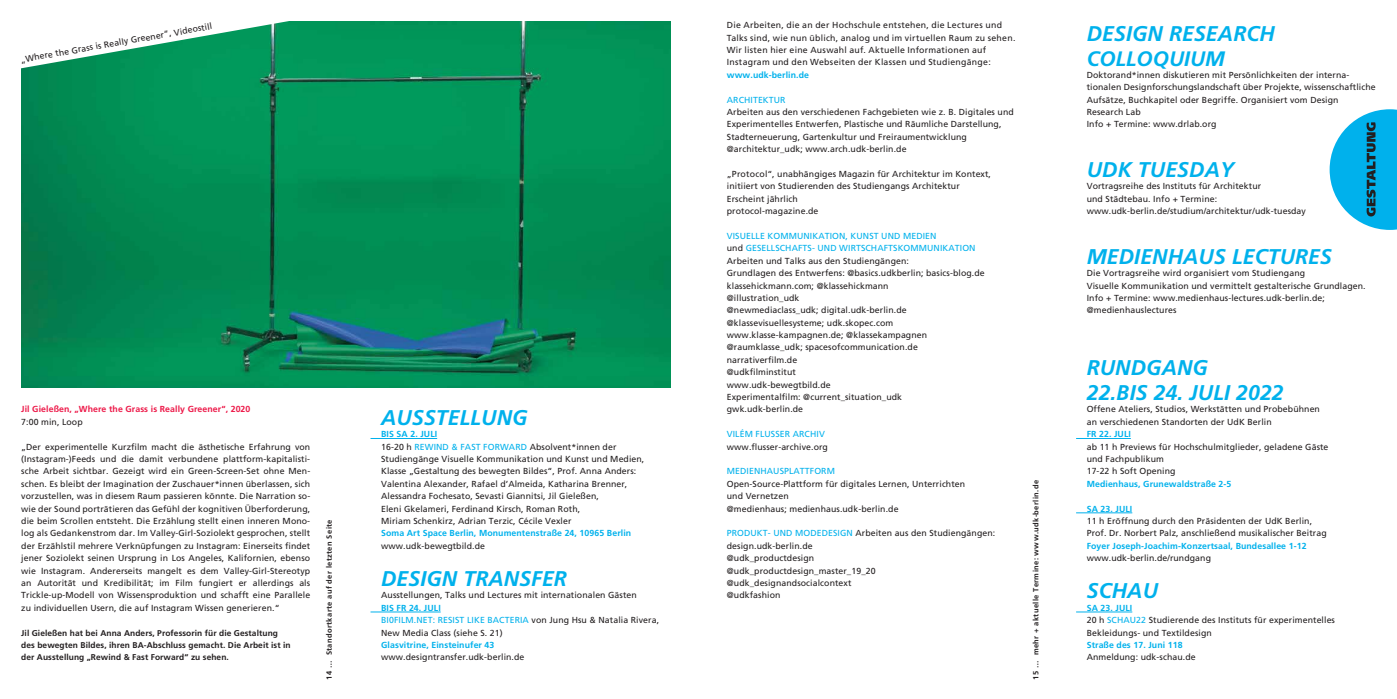
<style>
.page{position:relative;width:1397px;height:699px;background:#fff}
.page>*{position:absolute;margin:0;border:0;box-sizing:border-box;transform-origin:0 0}
.t1{font:italic 700 21.25px/24.8px "Frutiger";letter-spacing:.005em;color:#00b1ec}
.t2{font:italic 700 20.88px "Frutiger";color:#00b1ec}
.t3{font:8.75px/12.4px "Frutiger";letter-spacing:.01em;color:#231f20}
.t4{font:700 8.75px "Frutiger";letter-spacing:.01em;color:#00b1ec}
.t5{font:8.75px "Frutiger";letter-spacing:.01em;color:#00b1ec}
.t6{font:700 8.75px "Frutiger";letter-spacing:.01em;color:#ed1848}
.t7{font:700 8.38px/12.4px "Frutiger";letter-spacing:.01em;color:#231f20}
.t8{font:700 7.5px "Frutiger";letter-spacing:.05em;color:#231f20}
.s1{color:#00b1ec}
.s2{font-weight:700;color:#00b1ec}
</style>
<div class="page">
<svg style="left:1329px;top:109px;width:67px;height:121px"></svg>
<hr style="left:370px;top:438px;width:67px;height:1px;background:#00b1ec">
<hr style="left:370px;top:611px;width:70px;height:1px;background:#00b1ec">
<img style="left:21px;top:21px;width:649px;height:366px">
<svg style="left:21px;top:21px;width:348px;height:48px"></svg>
<hr style="left:1075px;top:438px;width:55px;height:1px;background:#00b1ec">
<hr style="left:1075px;top:512px;width:57px;height:1px;background:#00b1ec">
<hr style="left:1075px;top:611px;width:57px;height:1px;background:#00b1ec">
<p class="t3" style="left:726px;top:19px;width:290px">Die Arbeiten, die an der Hochschule entstehen, die Lectures und Talks sind, wie nun üblich, analog und im virtuellen Raum zu sehen.<br>Wir listen hier eine Auswahl auf. Aktuelle Informationen auf Instagram und den Webseiten der Klassen und Studiengänge:</p>
<p class="t4" style="left:726px;top:70px;width:84px">www.udk-berlin.de</p>
<p class="t5" style="left:726px;top:94px;width:60px">ARCHITEKTUR</p>
<p class="t3" style="left:726px;top:106px;width:288px">Arbeiten aus den verschiedenen Fachgebieten wie z. B. Digitales und Experimentelles Entwerfen, Plastische und Räumliche Darstellung, Stadterneuerung, Gartenkultur und Freiraumentwicklung @architektur_udk; www.arch.udk-berlin.de</p>
<p class="t3" style="left:726px;top:168px;width:265px">„Protocol“, unabhängiges Magazin für Architektur im Kontext, initiiert von Studierenden des Studiengangs Architektur Erscheint jährlich<br>protocol-magazine.de</p>
<p class="t3" style="left:726px;top:229px;width:259px"><span class="s1">VISUELLE KOMMUNIKATION, KUNST UND MEDIEN<br></span>und <span class="s1">GESELLSCHAFTS- UND WIRTSCHAFTSKOMMUNIKATION </span>Arbeiten und Talks aus den Studiengängen:<br>Grundlagen des Entwerfens: @basics.udkberlin; basics-blog.de klassehickmann.com; @klassehickmann<br>@illustration_udk<br>@newmediaclass_udk; digital.udk-berlin.de @klassevisuellesysteme; udk.skopec.com www.klasse-kampagnen.de; @klassekampagnen @raumklasse_udk; spacesofcommunication.de narrativerfilm.de<br>@udkfilminstitut<br>www.udk-bewegtbild.de<br>Experimentalfilm: @current_situation_udk<br>gwk.udk-berlin.de</p>
<p class="t5" style="left:726px;top:428px;width:99px">VILÉM FLUSSER ARCHIV</p>
<p class="t3" style="left:726px;top:440px;width:103px">www.flusser-archive.org</p>
<p class="t5" style="left:726px;top:466px;width:110px">MEDIENHAUSPLATTFORM</p>
<p class="t3" style="left:726px;top:477px;width:240px">Open-Source-Plattform für digitales Lernen, Unterrichten und Vernetzen<br>@medienhaus; medienhaus.udk-berlin.de</p>
<p class="t3" style="left:726px;top:526px;width:270px"><span class="s1">PRODUKT- UND MODEDESIGN</span> Arbeiten aus den Studiengängen: design.udk-berlin.de<br>@udk_productdesign<br>@udk_productdesign_master_19_20 @udk_designandsocialcontext<br>@udkfashion</p>
<p class="t3" style="left:20px;top:53px;width:196px;rotate:-10deg">„Where the Grass is Really Greener“, Videostill</p>
<h1 class="t1" style="left:1086px;top:21px;width:190px">DESIGN RESEARCH</h1>
<h2 class="t2" style="left:1086px;top:46px;width:140px">COLLOQUIUM</h2>
<p class="t3" style="left:1086px;top:69px;width:290px">Doktorand*innen diskutieren mit Persönlichkeiten der interna&shy;tionalen Designforschungslandschaft über Projekte, wissenschaftliche Aufsätze, Buchkapitel oder Begriffe. Organisiert vom Design Research Lab<br>Info + Termine: www.drlab.org</p>
<h1 class="t1" style="left:1086px;top:157px;width:149px">UDK TUESDAY</h1>
<p class="t3" style="left:1086px;top:180px;width:221px">Vortragsreihe des Instituts für Architektur<br>und Städtebau. Info + Termine: www.udk-berlin.de/studium/architektur/udk-tuesday</p>
<h1 class="t1" style="left:1086px;top:244px;width:247px">MEDIENHAUS LECTURES</h1>
<p class="t3" style="left:1086px;top:267px;width:280px">Die Vortragsreihe wird organisiert vom Studiengang<br>Visuelle Kommunikation und vermittelt gestalterische Grundlagen.<br>Info + Termine: www.medienhaus-lectures.udk-berlin.de; @medienhauslectures</p>
<h1 class="t1" style="left:1086px;top:355px;width:198px">RUNDGANG<br>22.BIS 24. JULI 2022</h1>
<p class="t3" style="left:1086px;top:403px;width:235px">Offene Ateliers, Studios, Werkstätten und Probebühnen an verschiedenen Standorten der UdK Berlin</p>
<p class="t4" style="left:1086px;top:428px;width:46px">FR 22. JULI</p>
<p class="t3" style="left:1086px;top:440px;width:243px">ab 11 h Previews für Hochschulmitglieder, geladene Gäste und Fachpublikum<br>17-22 h Soft Opening</p>
<p class="t4" style="left:1086px;top:478px;width:146px">Medienhaus, Grunewaldstraße 2-5</p>
<p class="t4" style="left:1086px;top:503px;width:47px">SA 23. JULI</p>
<p class="t3" style="left:1086px;top:514px;width:241px">11 h Eröffnung durch den Präsidenten der UdK Berlin,<br>Prof. Dr. Norbert Palz, anschließend musikalischer Beitrag</p>
<p class="t4" style="left:1086px;top:540px;width:221px">Foyer Joseph-Joachim-Konzertsaal, Bundesallee 1-12</p>
<p class="t3" style="left:1086px;top:551px;width:126px">www.udk-berlin.de/rundgang</p>
<h1 class="t1" style="left:1086px;top:578px;width:73px">SCHAU</h1>
<p class="t3" style="left:1086px;top:601px;width:250px"><span class="s2">SA 23. JULI<br></span>20 h <span class="s1">SCHAU22</span> Studierende des Instituts für experimentelles<br>Bekleidungs- und Textildesign</p>
<p class="t4" style="left:1086px;top:639px;width:97px">Straße des 17. Juni 118</p>
<p class="t3" style="left:1086px;top:650px;width:110px">Anmeldung: udk-schau.de</p>
<p class="t6" style="left:21px;top:404px;width:231px">Jil Gieleßen, „Where the Grass is Really Greener“, 2020</p>
<p class="t3" style="left:21px;top:415px;width:63px">7:00 min, Loop</p>
<p class="t3" style="left:21px;top:440px;width:290px;text-align:justify">„Der experimentelle Kurzfilm macht die ästhetische Erfahrung von (Instagram-)Feeds und die damit verbundene plattform-kapitalisti&shy;sche Arbeit sichtbar. Gezeigt wird ein Green-Screen-Set ohne Men&shy;schen. Es bleibt der Imagination der Zuschauer*innen überlassen, sich vorzustellen, was in diesem Raum passieren könnte. Die Narration so&shy;wie der Sound porträtieren das Gefühl der kognitiven Überforderung, die beim Scrollen entsteht. Die Erzählung stellt einen inneren Mono&shy;log als Gedankenstrom dar. Im Valley-Girl-Soziolekt gesprochen, stellt der Erzählstil mehrere Verknüpfungen zu Instagram: Einerseits findet jener Soziolekt seinen Ursprung in Los Angeles, Kalifornien, ebenso wie Instagram. Andererseits mangelt es dem Valley-Girl-Stereotyp an Autorität und Kredibilität; im Film fungiert er allerdings als Trickle-up-Modell von Wissensproduktion und schafft eine Parallele zu individuellen Usern, die auf Instagram Wissen generieren.“</p>
<p class="t7" style="left:21px;top:626px;width:271px">Jil Gieleßen hat bei Anna Anders, Professorin für die Gestaltung des bewegten Bildes, ihren BA-Abschluss gemacht. Die Arbeit ist in der Ausstellung „Rewind &amp; Fast Forward“ zu sehen.</p>
<h1 class="t1" style="left:381px;top:405px;width:148px">AUSSTELLUNG</h1>
<p class="t3" style="left:381px;top:427px;width:265px"><span class="s2">BIS SA 2. JULI<br></span>16-20 h <span class="s1">REWIND &amp; FAST FORWARD</span> Absolvent*innen der Studiengänge Visuelle Kommunikation und Kunst und Medien, Klasse „Gestaltung des bewegten Bildes“, Prof. Anna Anders:<br>Valentina Alexander, Rafael d’Almeida, Katharina Brenner, Alessandra Fochesato, Sevasti Giannitsi, Jil Gieleßen,<br>Eleni Gkelameri, Ferdinand Kirsch, Roman Roth,<br>Miriam Schenkirz, Adrian Terzic, Cécile Vexler</p>
<p class="t4" style="left:381px;top:527px;width:251px">Soma Art Space Berlin, Monumentenstraße 24, 10965 Berlin</p>
<p class="t3" style="left:381px;top:539px;width:105px">www.udk-bewegtbild.de</p>
<h1 class="t1" style="left:381px;top:566px;width:187px">DESIGN TRANSFER</h1>
<p class="t3" style="left:381px;top:588px;width:257px">Ausstellungen, Talks und Lectures mit internationalen Gästen</p>
<p class="t3" style="left:381px;top:601px;width:279px"><span class="s2">BIS FR 24. JULI<br></span><span class="s1">BI0FILM.NET: RESIST LIKE BACTERIA</span> von Jung Hsu &amp; Natalia Rivera,<br>New Media Class (siehe S. 21)</p>
<p class="t4" style="left:381px;top:639px;width:115px">Glasvitrine, Einsteinufer 43</p>
<p class="t3" style="left:381px;top:650px;width:145px">www.designtransfer.udk-berlin.de</p>
<p class="t8" style="left:1031px;top:679px;width:201px;rotate:-90deg">15 … mehr + aktuelle Termine: www.udk-berlin.de</p>
<p class="t8" style="left:325px;top:679px;width:162px;rotate:-90deg">14 … Standortkarte auf der letzten Seite</p>
</div>
